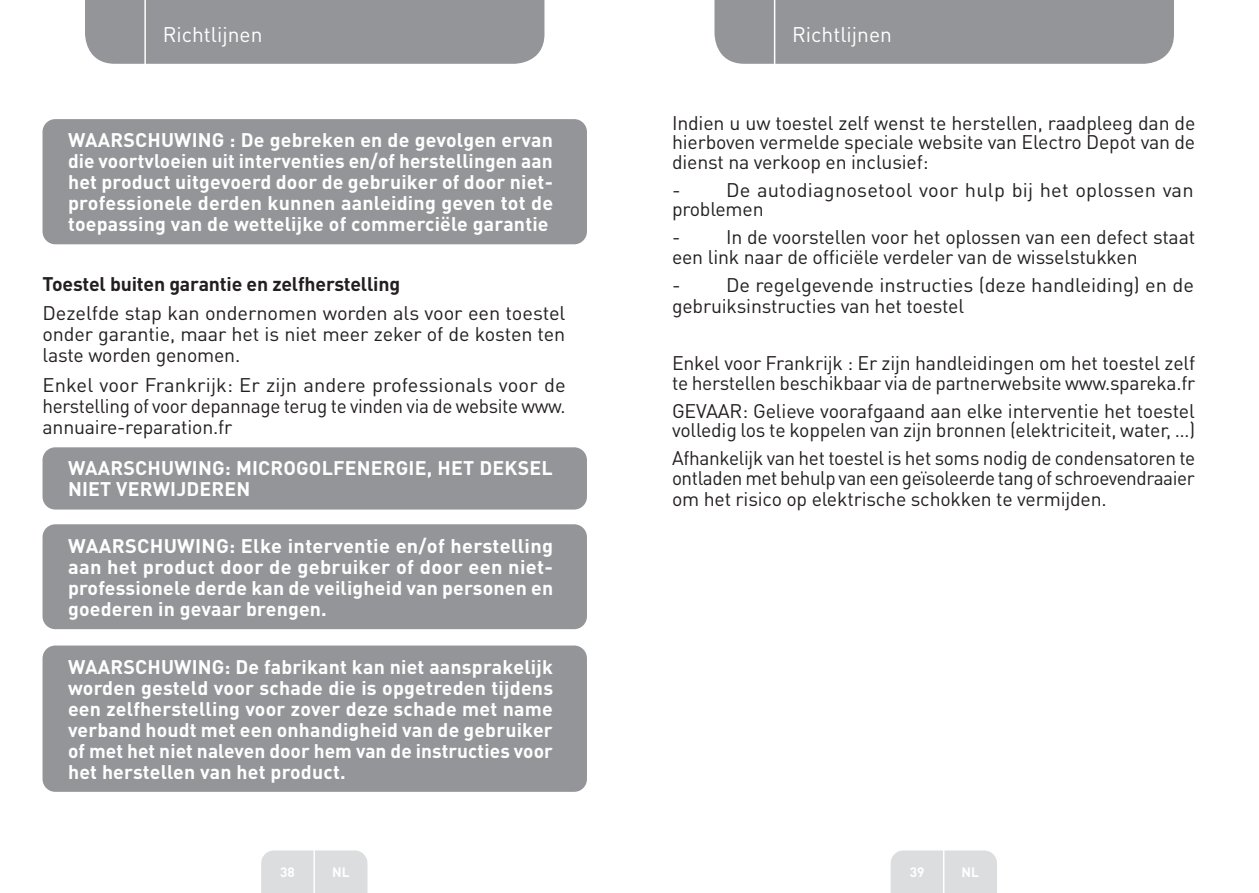
<style>
.page{position:relative;width:1259px;height:893px;background:#fff}
.page>*{position:absolute;margin:0;border:0;box-sizing:border-box;transform-origin:0 0}
.t1{font:21px "DIN Pro";color:#fff}
.Large_Text__3_2_mm{font:19.5px/21px "DIN Pro";letter-spacing:-.01em;color:#231f20;text-align:justify}
.Large_Text__3_2_mm-2{font:700 19.5px/21px "DIN Pro";letter-spacing:.01em;color:#fff;text-align:justify}
.Large_Text__3_2_mm-3{font:19.5px/19.5px "DIN Pro";letter-spacing:.01em;color:#231f20}
.Large_Text__3_2_mm-4{font:700 19.5px "DIN Pro";letter-spacing:-.01em;color:#231f20}
.t2{font:700 13.5px "DIN Pro";color:#fff}
</style>
<div class="page">
<div style="left:85px;top:0;width:459px;height:64px;background:#939598"></div>
<div style="left:714px;top:0;width:460px;height:64px;background:#939598"></div>
<div style="left:261px;top:850px;width:106px;height:43px;background:#dcdddf"></div>
<div style="left:890px;top:850px;width:107px;height:43px;background:#dcdddf"></div>
<hr style="left:313px;top:833px;width:2px;height:60px;background:#fff">
<hr style="left:943px;top:833px;width:1px;height:60px;background:#fff">
<hr style="left:144px;top:0;width:2px;height:66px;background:#fff">
<hr style="left:774px;top:0;width:1px;height:66px;background:#fff">
<div style="left:43px;top:119px;width:544px;height:125px;background:#939598;border-radius:13px"></div>
<div style="left:43px;top:447px;width:544px;height:63px;background:#939598;border-radius:13px"></div>
<div style="left:43px;top:524px;width:544px;height:105px;background:#939598;border-radius:13px"></div>
<div style="left:43px;top:645px;width:544px;height:147px;background:#939598;border-radius:13px"></div>
<p class="t1" style="left:163px;top:20px;width:101px">Richtlijnen</p>
<p class="t1" style="left:792px;top:20px;width:101px">Richtlijnen</p>
<p class="Large_Text__3_2_mm-2" style="left:68px;top:129px;width:487px">WAARSCHUWING : De gebreken en de gevolgen ervan die voortvloeien uit interventies en/of herstellingen aan het product uitgevoerd door de gebruiker of door niet&shy;professionele derden kunnen aanleiding geven tot de toepassing van de wettelijke of commerciële garantie</p>
<p class="Large_Text__3_2_mm-4" style="left:43px;top:270px;width:359px">Toestel buiten garantie en zelfherstelling</p>
<p class="Large_Text__3_2_mm" style="left:43px;top:302px;width:524px">Dezelfde stap kan ondernomen worden als voor een toestel onder garantie, maar het is niet meer zeker of de kosten ten laste worden genomen.</p>
<p class="Large_Text__3_2_mm" style="left:43px;top:373px;width:525px">Enkel voor Frankrijk: Er zijn andere professionals voor de herstelling of voor depannage terug te vinden via de website www. annuaire-reparation.fr</p>
<p class="Large_Text__3_2_mm-2" style="left:68px;top:457px;width:486px">WAARSCHUWING: MICROGOLFENERGIE, HET DEKSEL<br>NIET VERWIJDEREN</p>
<p class="Large_Text__3_2_mm-2" style="left:68px;top:534px;width:487px">WAARSCHUWING: Elke interventie en/of herstelling aan het product door de gebruiker of door een niet&shy;professionele derde kan de veiligheid van personen en goederen in gevaar brengen.</p>
<p class="Large_Text__3_2_mm-2" style="left:68px;top:655px;width:486px">WAARSCHUWING: De fabrikant kan niet aansprakelijk worden gesteld voor schade die is opgetreden tijdens een zelfherstelling voor zover deze schade met name verband houdt met een onhandigheid van de gebruiker of met het niet naleven door hem van de instructies voor het herstellen van het product.</p>
<p class="Large_Text__3_2_mm" style="left:672px;top:112px;width:525px;line-height:19.5px">Indien u uw toestel zelf wenst te herstellen, raadpleeg dan de hierboven vermelde speciale website van Electro Depot van de dienst na verkoop en inclusief:</p>
<p class="Large_Text__3_2_mm-3" style="left:672px;top:179px;width:523px">- De autodiagnosetool voor hulp bij het oplossen van problemen</p>
<p class="Large_Text__3_2_mm" style="left:672px;top:227px;width:525px;line-height:19.5px">- In de voorstellen voor het oplossen van een defect staat een link naar de officiële verdeler van de wisselstukken</p>
<p class="Large_Text__3_2_mm" style="left:672px;top:273px;width:523px">- De regelgevende instructies (deze handleiding) en de gebruiksinstructies van het toestel</p>
<p class="Large_Text__3_2_mm" style="left:672px;top:353px;width:525px;line-height:19.5px">Enkel voor Frankrijk : Er zijn handleidingen om het toestel zelf te herstellen beschikbaar via de partnerwebsite www.spareka.fr</p>
<p class="Large_Text__3_2_mm" style="left:672px;top:400px;width:524px;line-height:19.5px">GEVAAR: Gelieve voorafgaand aan elke interventie het toestel volledig los te koppelen van zijn bronnen (elektriciteit, water, …)</p>
<p class="Large_Text__3_2_mm" style="left:672px;top:447px;width:525px;line-height:20.2px">Afhankelijk van het toestel is het soms nodig de condensatoren te ontladen met behulp van een geïsoleerde tang of schroevendraaier om het risico op elektrische schokken te vermijden.</p>
<p class="t2" style="left:280px;top:863px;width:16px">38</p>
<p class="t2" style="left:332px;top:863px;width:19px">NL</p>
<p class="t2" style="left:909px;top:863px;width:16px">39</p>
<p class="t2" style="left:961px;top:863px;width:19px">NL</p>
</div>
